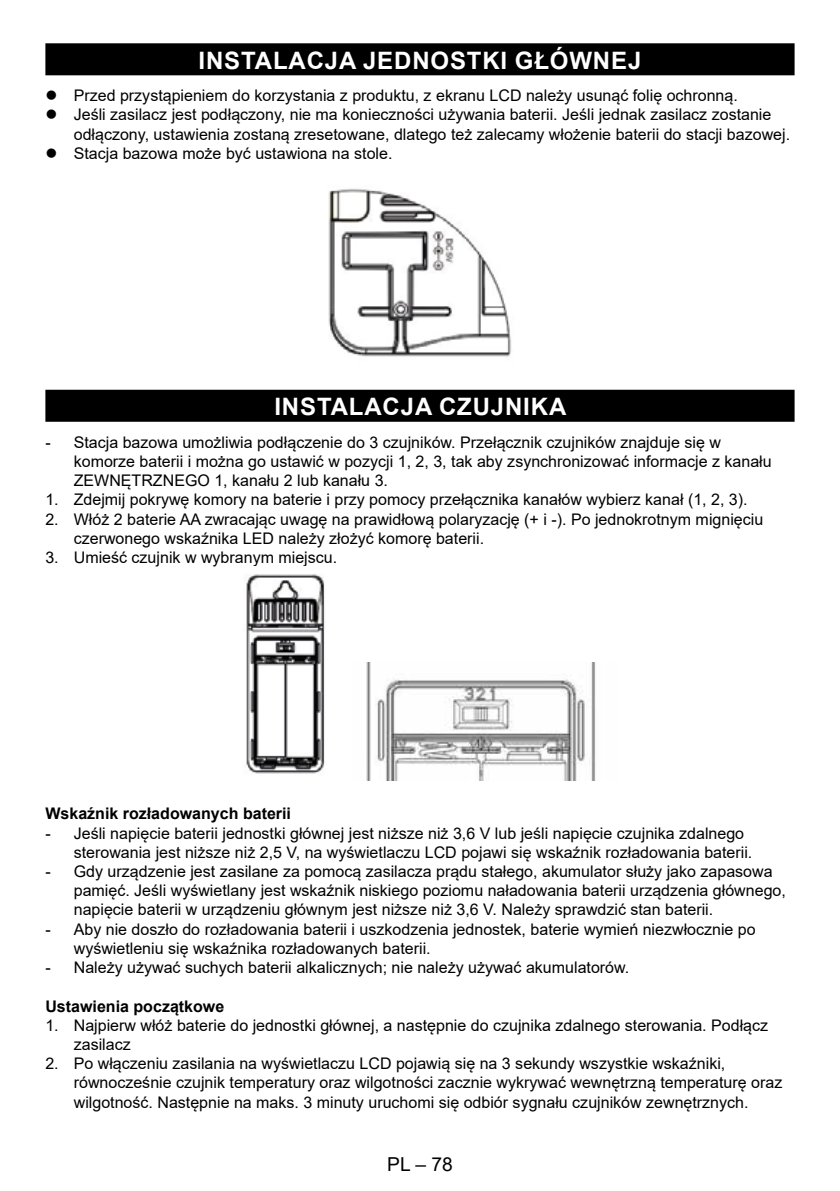
<style>
.page{position:relative;width:840px;height:1191px;background:#fff}
.page>*{position:absolute;margin:0;border:0;box-sizing:border-box;transform-origin:0 0}
.t1{font:700 24px "Arial";letter-spacing:.035em;color:#fff}
.t2{font:19.2px "Arial";color:#000}
.t3{font:16px/19.2px "Arial";color:#000}
.t4{font:700 16px "Arial";color:#000}
</style>
<div class="page">
<div style="left:45px;top:43px;width:749px;height:32px;background:#000"></div>
<div style="left:45px;top:390px;width:749px;height:32px;background:#000"></div>
<img style="left:328px;top:188px;width:183px;height:169px">
<img style="left:246px;top:574px;width:79px;height:200px">
<img style="left:366px;top:662px;width:230px;height:118px">
<h1 class="t1" style="left:198px;top:43px;width:444px">INSTALACJA JEDNOSTKI GŁÓWNEJ</h1>
<p class="t3" style="left:45px;top:86px;width:693px">● Przed przystąpieniem do korzystania z produktu, z ekranu LCD należy usunąć folię ochronną.</p>
<p class="t3" style="left:74px;top:105px;width:717px;text-indent:-28px">● Jeśli zasilacz jest podłączony, nie ma konieczności używania baterii. Jeśli jednak zasilacz zostanie odłączony, ustawienia zostaną zresetowane, dlatego też zalecamy włożenie baterii do stacji bazowej.</p>
<p class="t3" style="left:45px;top:144px;width:348px">● Stacja bazowa może być ustawiona na stole.</p>
<h1 class="t1" style="left:274px;top:390px;width:293px">INSTALACJA CZUJNIKA</h1>
<p class="t3" style="left:74px;top:432px;width:699px;text-indent:-28px">- Stacja bazowa umożliwia podłączenie do 3 czujników. Przełącznik czujników znajduje się w komorze baterii i można go ustawić w pozycji 1, 2, 3, tak aby zsynchronizować informacje z kanału<br>ZEWNĘTRZNEGO 1, kanału 2 lub kanału 3.</p>
<p class="t3" style="left:45px;top:490px;width:703px">1. Zdejmij pokrywę komory na baterie i przy pomocy przełącznika kanałów wybierz kanał (1, 2, 3).</p>
<p class="t3" style="left:74px;top:509px;width:690px;text-indent:-28px">2. Włóż 2 baterie AA zwracając uwagę na prawidłową polaryzację (+ i -). Po jednokrotnym mignięciu czerwonego wskaźnika LED należy złożyć komorę baterii.</p>
<p class="t3" style="left:45px;top:547px;width:293px">3. Umieść czujnik w wybranym miejscu.</p>
<p class="t4" style="left:45px;top:802px;width:247px">Wskaźnik rozładowanych baterii</p>
<p class="t3" style="left:74px;top:823px;width:679px;text-indent:-28px">- Jeśli napięcie baterii jednostki głównej jest niższe niż 3,6 V lub jeśli napięcie czujnika zdalnego sterowania jest niższe niż 2,5 V, na wyświetlaczu LCD pojawi się wskaźnik rozładowania baterii.</p>
<p class="t3" style="left:74px;top:861px;width:713px;text-indent:-28px">- Gdy urządzenie jest zasilane za pomocą zasilacza prądu stałego, akumulator służy jako zapasowa pamięć. Jeśli wyświetlany jest wskaźnik niskiego poziomu naładowania baterii urządzenia głównego, napięcie baterii w urządzeniu głównym jest niższe niż 3,6 V. Należy sprawdzić stan baterii.</p>
<p class="t3" style="left:74px;top:919px;width:683px;text-indent:-28px">- Aby nie doszło do rozładowania baterii i uszkodzenia jednostek, baterie wymień niezwłocznie po wyświetleniu się wskaźnika rozładowanych baterii.</p>
<p class="t3" style="left:45px;top:957px;width:585px">- Należy używać suchych baterii alkalicznych; nie należy używać akumulatorów.</p>
<p class="t4" style="left:45px;top:994px;width:180px">Ustawienia początkowe</p>
<p class="t3" style="left:74px;top:1015px;width:695px;text-indent:-28px">1. Najpierw włóż baterie do jednostki głównej, a następnie do czujnika zdalnego sterowania. Podłącz zasilacz</p>
<p class="t3" style="left:74px;top:1053px;width:709px;text-indent:-28px">2. Po włączeniu zasilania na wyświetlaczu LCD pojawią się na 3 sekundy wszystkie wskaźniki, równocześnie czujnik temperatury oraz wilgotności zacznie wykrywać wewnętrzną temperaturę oraz wilgotność. Następnie na maks. 3 minuty uruchomi się odbiór sygnału czujników zewnętrznych.</p>
<p class="t2" style="left:387px;top:1151px;width:67px">PL – 78</p>
</div>
